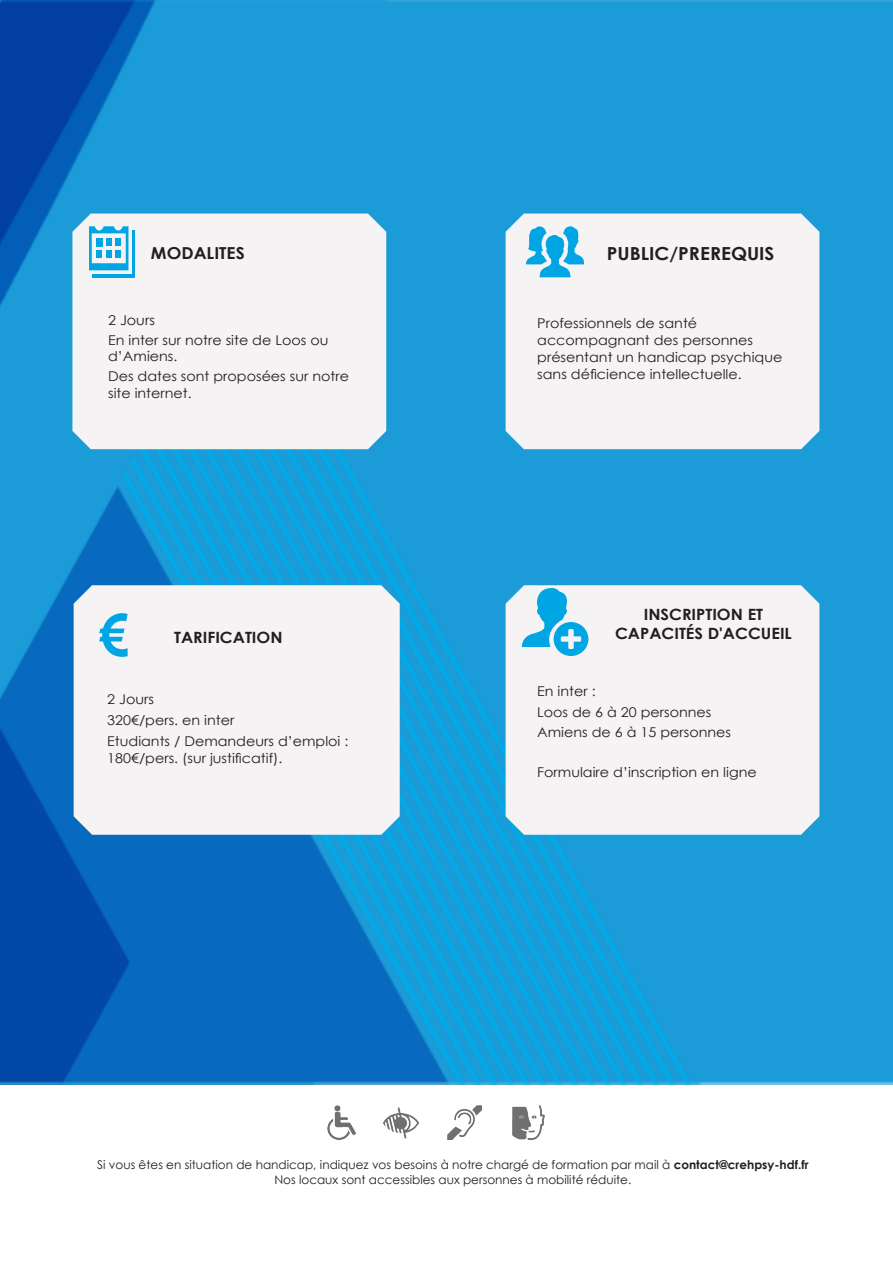
<style>
.page{position:relative;width:893px;height:1263px;background:#fff}
.page>*{position:absolute;margin:0;border:0;box-sizing:border-box;transform-origin:0 0}
.Som_niv_2_conduite{font:700 57.9px "Century Gothic";color:#00a5e4;scale:.91 1}
.Som_niv_2_conduite-2{font:700 18px "Century Gothic";color:#231f20;scale:1.06 1}
.Som_niv_2_conduite-3{font:700 16.5px "Century Gothic";color:#231f20;scale:1.06 1}
.Som_niv_2_conduite-4{font:700 15.6px "Century Gothic";color:#231f20;scale:1.06 1}
.Som_niv_2_conduite-5{font:13.5px/17px "Century Gothic";color:#231f20;scale:1.06 1}
.Som_niv_2_conduite-6{font:12px "Century Gothic";color:#231f20}
.s1{font-weight:700}
</style>
<div class="page">
<img style="left:0;top:0;width:893px;height:1085px">
<div style="left:74px;top:585px;width:326px;height:250px;background:#f6f3f4"></div>
<div style="left:506px;top:585px;width:313px;height:250px;background:#f6f3f4"></div>
<div style="left:72px;top:214px;width:314px;height:235px;background:#f6f3f4"></div>
<div style="left:506px;top:214px;width:313px;height:235px;background:#f6f3f4"></div>
<div style="left:142px;top:237px;width:120px;height:32px;background:#f6f3f4"></div>
<hr style="left:132px;top:230px;width:3px;height:47px;background:#00a5e4">
<hr style="left:92px;top:274px;width:42px;height:3px;background:#00a5e4">
<svg style="left:89px;top:226px;width:39px;height:44px"></svg>
<div style="left:96px;top:238px;width:6px;height:9px;background:#00a5e4"></div>
<div style="left:106px;top:238px;width:6px;height:8px;background:#00a5e4"></div>
<div style="left:115px;top:238px;width:6px;height:8px;background:#00a5e4"></div>
<div style="left:96px;top:251px;width:6px;height:7px;background:#00a5e4"></div>
<div style="left:106px;top:251px;width:6px;height:7px;background:#00a5e4"></div>
<div style="left:115px;top:251px;width:6px;height:7px;background:#00a5e4"></div>
<div style="left:598px;top:224px;width:194px;height:58px;background:#f6f3f4"></div>
<svg style="left:526px;top:225px;width:58px;height:52px"></svg>
<div style="left:166px;top:621px;width:136px;height:32px;background:#f6f3f4"></div>
<div style="left:89px;top:612px;width:78px;height:68px;background:#f6f3f4"></div>
<div style="left:595px;top:594px;width:208px;height:59px;background:#f6f3f4"></div>
<svg style="left:521px;top:586px;width:67px;height:70px"></svg>
<img style="left:328px;top:1106px;width:27px;height:34px">
<img style="left:384px;top:1107px;width:35px;height:31px">
<img style="left:448px;top:1106px;width:34px;height:34px">
<img style="left:512px;top:1106px;width:32px;height:34px">
<p class="Som_niv_2_conduite-3" style="left:151px;top:241px;width:90px">MODALITES</p>
<p class="Som_niv_2_conduite-5" style="left:108px;top:311px;width:46px">2 Jours</p>
<p class="Som_niv_2_conduite-5" style="left:108px;top:332px;width:209px;line-height:16.2px">En inter sur notre site de Loos ou d’Amiens.</p>
<p class="Som_niv_2_conduite-5" style="left:108px;top:368px;width:229px;line-height:16.2px">Des dates sont proposées sur notre site internet.</p>
<p class="Som_niv_2_conduite" style="left:99px;top:591px;width:34px">€</p>
<p class="Som_niv_2_conduite-4" style="left:174px;top:626px;width:104px">TARIFICATION</p>
<p class="Som_niv_2_conduite-5" style="left:107px;top:691px;width:46px">2 Jours</p>
<p class="Som_niv_2_conduite-5" style="left:107px;top:711px;width:121px">320€/pers. en inter</p>
<p class="Som_niv_2_conduite-5" style="left:107px;top:732px;width:229px">Etudiants / Demandeurs d’emploi :<br>180€/pers. (sur justificatif).</p>
<p class="Som_niv_2_conduite-2" style="left:607px;top:240px;width:160px">PUBLIC/PREREQUIS</p>
<p class="Som_niv_2_conduite-5" style="left:537px;top:314px;width:233px">Professionnels de santé accompagnant des personnes présentant un handicap psychique sans déficience intellectuelle.</p>
<p class="Som_niv_2_conduite-4" style="left:644px;top:603px;width:114px">INSCRIPTION ET</p>
<p class="Som_niv_2_conduite-4" style="left:615px;top:622px;width:168px">CAPACITÉS D'ACCUEIL</p>
<p class="Som_niv_2_conduite-5" style="left:537px;top:683px;width:57px">En inter :</p>
<p class="Som_niv_2_conduite-5" style="left:537px;top:703px;width:166px">Loos de 6 à 20 personnes</p>
<p class="Som_niv_2_conduite-5" style="left:537px;top:723px;width:184px">Amiens de 6 à 15 personnes</p>
<p class="Som_niv_2_conduite-5" style="left:537px;top:764px;width:209px">Formulaire d’inscription en ligne</p>
<p class="Som_niv_2_conduite-6" style="left:97px;top:1156px;width:713px">Si vous êtes en situation de handicap, indiquez vos besoins à notre chargé de formation par mail à <span class="s1">contact@crehpsy-hdf.fr</span></p>
<p class="Som_niv_2_conduite-6" style="left:274px;top:1171px;width:358px">Nos locaux sont accessibles aux personnes à mobilité réduite.</p>
</div>
